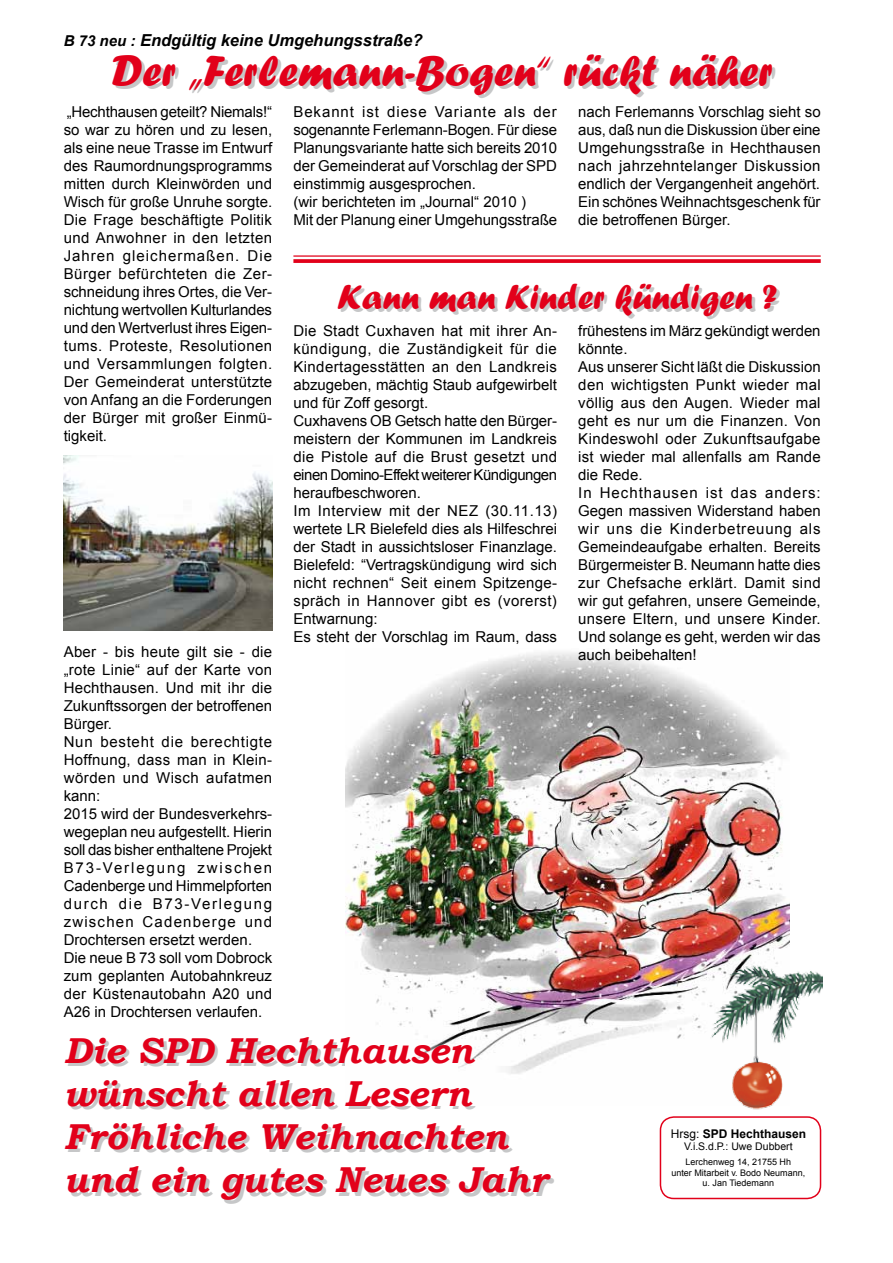
<style>
.page{position:relative;width:893px;height:1263px;background:#fff}
.page>*{position:absolute;margin:0;border:0;box-sizing:border-box;transform-origin:0 0}
.t1{font:45px "Forte";color:#e2001a}
.t2{font:italic 700 36px/43.2px "Bookman Old Style";color:#e2001a}
.t3{font:36px "Forte";color:#e2001a}
.t4{font:italic 700 16.5px "Arial";color:#000}
.t5{font:15px/18px "Arial";color:#000}
.t6{font:700 12px "Arial";color:#000}
.t7{font:10.5px "Arial";color:#000}
.t8{font:9px/10.8px "Arial";color:#000;text-align:center}
.s1{font-size:15px}
.s2{font-weight:400}
</style>
<div class="page">
<img style="left:346px;top:652px;width:444px;height:422px">
<div style="left:660px;top:1116px;width:161px;height:83px;border:2px solid #e2001a;border-radius:14px"></div>
<img style="left:64px;top:455px;width:208px;height:176px">
<img style="left:702px;top:958px;width:120px;height:152px">
<hr style="left:293px;top:255px;width:528px;height:2px;background:#e2001a">
<svg style="left:293px;top:259px;width:528px;height:4px;background:#e30f28"></svg>
<p class="t4" style="left:64px;top:29px;width:360px"><span class="s1">B 73 neu :</span> Endgültig keine Umgehungsstraße?</p>
<h1 class="t1" style="left:112px;top:44px;width:663px">Der „Ferlemann-Bogen“ rückt näher</h1>
<p class="t5" style="left:293px;top:103px;width:265px">Bekannt ist diese Variante als der sogenannte Ferlemann-Bogen. Für diese Planungsvariante hatte sich bereits 2010 der Gemeinderat auf Vorschlag der SPD einstimmig ausgesprochen.<br>(wir berichteten im „Journal“ 2010 )<br>Mit der Planung einer Umgehungsstraße</p>
<p class="t5" style="left:64px;top:103px;width:210px;text-align:justify">„Hechthausen geteilt? Niemals!“ so war zu hören und zu lesen, als eine neue Trasse im Entwurf des Raumordnungsprogramms mitten durch Kleinwörden und Wisch für große Unruhe sorgte.<br>Die Frage beschäftigte Politik und Anwohner in den letzten Jahren gleichermaßen. Die Bürger befürchteten die Zer&shy;schneidung ihres Ortes, die Ver&shy;nichtung wertvollen Kulturlandes und den Wertverlust ihres Eigen&shy;tums. Proteste, Resolutionen und Versammlungen folgten.<br>Der Gemeinderat unterstützte von Anfang an die Forderungen der Bürger mit großer Einmü&shy;tigkeit.</p>
<p class="t5" style="left:578px;top:103px;width:244px;text-align:justify">nach Ferlemanns Vorschlag sieht so aus, daß nun die Diskussion über eine Umgehungsstraße in Hechthausen nach jahrzehntelanger Diskussion endlich der Vergangenheit angehört.<br>Ein schönes Weihnachtsgeschenk für die betroffenen Bürger.</p>
<h2 class="t3" style="left:337px;top:276px;width:442px">Kann man Kinder kündigen ?</h2>
<p class="t5" style="left:293px;top:322px;width:265px">Die Stadt Cuxhaven hat mit ihrer An&shy;kündigung, die Zuständigkeit für die Kindertagesstätten an den Landkreis abzugeben, mächtig Staub aufgewirbelt und für Zoff gesorgt.<br>Cuxhavens OB Getsch hatte den Bürger&shy;meistern der Kommunen im Landkreis die Pistole auf die Brust gesetzt und einen Domino-Effekt weiterer Kündigungen heraufbeschworen.<br>Im Interview mit der NEZ (30.11.13) wertete LR Bielefeld dies als Hilfeschrei der Stadt in aussichtsloser Finanzlage.<br>Bielefeld: “Vertragskündigung wird sich nicht rechnen“ Seit einem Spitzenge&shy;spräch in Hannover gibt es (vorerst)<br>Entwarnung:<br>Es steht der Vorschlag im Raum, dass</p>
<p class="t5" style="left:578px;top:322px;width:244px">frühestens im März gekündigt werden könnte.<br>Aus unserer Sicht läßt die Diskussion den wichtigsten Punkt wieder mal völlig aus den Augen. Wieder mal geht es nur um die Finanzen. Von<br>Kindeswohl oder Zukunftsaufgabe ist wieder mal allenfalls am Rande die Rede.<br>In Hechthausen ist das anders:<br>Gegen massiven Widerstand haben wir uns die Kinderbetreuung als<br>Gemeindeaufgabe erhalten. Bereits<br>Bürgermeister B. Neumann hatte dies zur Chefsache erklärt. Damit sind wir gut gefahren, unsere Gemeinde, unsere Eltern, und unsere Kinder.<br>Und solange es geht, werden wir das auch beibehalten!</p>
<p class="t5" style="left:64px;top:643px;width:210px">Aber - bis heute gilt sie - die „rote Linie“ auf der Karte von<br>Hechthausen. Und mit ihr die<br>Zukunftssorgen der betroffenen<br>Bürger.<br>Nun besteht die berechtigte<br>Hoffnung, dass man in Klein&shy;wörden und Wisch aufatmen kann:<br>2015 wird der Bundesverkehrs&shy;wegeplan neu aufgestellt. Hierin soll das bisher enthaltene Projekt<br>B73-Verlegung zwischen<br>Cadenberge und Himmelpforten durch die B73-Verlegung zwischen Cadenberge und<br>Drochtersen ersetzt werden.<br>Die neue B 73 soll vom Dobrock zum geplanten Autobahnkreuz der Küstenautobahn A20 und<br>A26 in Drochtersen verlaufen.</p>
<h2 class="t2" style="left:64px;top:1028px;width:485px">Die SPD Hechthausen wünscht allen Lesern<br>Fröhliche Weihnachten und ein gutes Neues Jahr</h2>
<p class="t6" style="left:671px;top:1126px;width:137px"><span class="s2">Hrsg:</span> SPD Hechthausen</p>
<p class="t7" style="left:684px;top:1140px;width:110px">V.i.S.d.P.: Uwe Dubbert</p>
<p class="t8" style="left:671px;top:1156px;width:135px">Lerchenweg 14, 21755 Hh<br>unter Mitarbeit v. Bodo Neumann, u. Jan Tiedemann</p>
</div>
